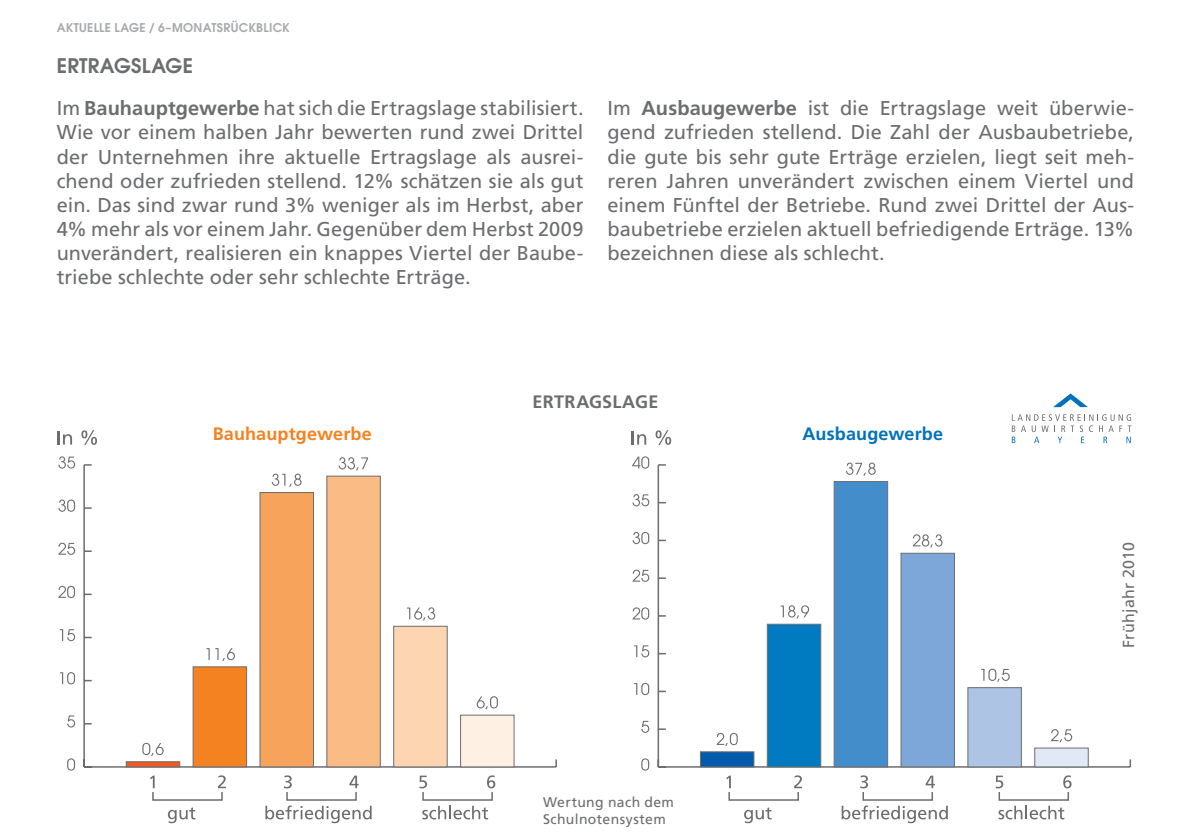
<style>
.page{position:relative;width:1191px;height:840px;background:#fff}
.page>*{position:absolute;margin:0;border:0;box-sizing:border-box;transform-origin:0 0}
.t1{font:20px/24px "Frutiger";color:#6c6d70;text-align:justify}
.t2{font:600 20px "Avant Garde";letter-spacing:.01em;color:#6c6d70}
.t3{font:700 18px "Frutiger";letter-spacing:.01em;color:#f58220}
.t4{font:700 18px "Frutiger";letter-spacing:.01em;color:#0072bc}
.t5{font:700 18px "Frutiger";color:#6c6d70}
.t6{font:16px "Frutiger";letter-spacing:.015em;color:#6c6d70}
.t7{font:14px/16.8px "Frutiger";letter-spacing:.03em;color:#6c6d70}
.t8{font:600 12px "Avant Garde";letter-spacing:.03em;color:#a8a9ad}
.s1{font-weight:700}
</style>
<div class="page">
<svg style="left:1053px;top:393px;width:35px;height:14px"></svg>
<svg style="left:1011px;top:414px;width:120px;height:29px"></svg>
<svg style="left:58px;top:431px;width:14px;height:13px"></svg>
<svg style="left:81px;top:430px;width:16px;height:15px"></svg>
<svg style="left:555px;top:759px;width:2px;height:7px"></svg>
<hr style="left:84px;top:765px;width:472px;height:2px;background:#6c6d70">
<svg style="left:85px;top:679px;width:7px;height:2px"></svg>
<svg style="left:85px;top:636px;width:7px;height:2px"></svg>
<hr style="left:83px;top:464px;width:2px;height:302px;background:#6c6d70">
<div style="left:460px;top:714px;width:54px;height:53px;background:#fef0e2;border:1px solid #6c6d70"></div>
<div style="left:393px;top:625px;width:55px;height:142px;background:#fdd5b0;border:1px solid #6c6d70"></div>
<div style="left:326px;top:475px;width:55px;height:292px;background:#fbbb85;border:1px solid #6c6d70"></div>
<div style="left:259px;top:491px;width:55px;height:276px;background:#f8a35c;border:1px solid #6c6d70"></div>
<div style="left:193px;top:666px;width:54px;height:101px;background:#f58220;border:1px solid #6c6d70"></div>
<svg style="left:126px;top:761px;width:54px;height:6px"></svg>
<svg style="left:476px;top:696px;width:22px;height:13px"></svg>
<svg style="left:407px;top:607px;width:28px;height:13px"></svg>
<svg style="left:338px;top:457px;width:30px;height:13px"></svg>
<svg style="left:272px;top:473px;width:29px;height:13px"></svg>
<svg style="left:206px;top:648px;width:29px;height:12px"></svg>
<svg style="left:142px;top:742px;width:22px;height:13px"></svg>
<svg style="left:67px;top:758px;width:8px;height:12px"></svg>
<svg style="left:67px;top:715px;width:8px;height:12px"></svg>
<svg style="left:60px;top:672px;width:15px;height:12px"></svg>
<svg style="left:60px;top:629px;width:15px;height:12px"></svg>
<svg style="left:58px;top:585px;width:17px;height:12px"></svg>
<svg style="left:58px;top:542px;width:17px;height:12px"></svg>
<svg style="left:58px;top:499px;width:17px;height:12px"></svg>
<svg style="left:58px;top:456px;width:17px;height:12px"></svg>
<svg style="left:632px;top:431px;width:14px;height:13px"></svg>
<svg style="left:655px;top:430px;width:16px;height:15px"></svg>
<svg style="left:1129px;top:759px;width:2px;height:7px"></svg>
<hr style="left:658px;top:765px;width:472px;height:2px;background:#6c6d70">
<svg style="left:657px;top:759px;width:9px;height:8px"></svg>
<svg style="left:659px;top:652px;width:7px;height:2px"></svg>
<svg style="left:659px;top:539px;width:7px;height:2px"></svg>
<svg style="left:659px;top:501px;width:7px;height:2px"></svg>
<hr style="left:657px;top:464px;width:2px;height:302px;background:#6c6d70">
<div style="left:1034px;top:747px;width:54px;height:20px;background:#e1e9f6;border:1px solid #6c6d70"></div>
<div style="left:967px;top:686px;width:55px;height:81px;background:#adc4e5;border:1px solid #6c6d70"></div>
<div style="left:900px;top:552px;width:55px;height:215px;background:#7ca7d8;border:1px solid #6c6d70"></div>
<div style="left:833px;top:481px;width:55px;height:286px;background:#448dcb;border:1px solid #6c6d70"></div>
<div style="left:767px;top:623px;width:54px;height:144px;background:#007ac0;border:1px solid #6c6d70"></div>
<div style="left:700px;top:750px;width:54px;height:17px;background:#015aaa;border:1px solid #6c6d70"></div>
<svg style="left:1051px;top:729px;width:21px;height:12px"></svg>
<svg style="left:981px;top:668px;width:28px;height:13px"></svg>
<svg style="left:913px;top:534px;width:29px;height:13px"></svg>
<svg style="left:846px;top:462px;width:29px;height:13px"></svg>
<svg style="left:780px;top:605px;width:29px;height:13px"></svg>
<svg style="left:716px;top:732px;width:22px;height:13px"></svg>
<svg style="left:641px;top:758px;width:8px;height:12px"></svg>
<svg style="left:641px;top:720px;width:8px;height:12px"></svg>
<svg style="left:634px;top:682px;width:15px;height:12px"></svg>
<svg style="left:634px;top:645px;width:15px;height:12px"></svg>
<svg style="left:632px;top:607px;width:17px;height:12px"></svg>
<svg style="left:632px;top:569px;width:17px;height:12px"></svg>
<svg style="left:632px;top:531px;width:17px;height:13px"></svg>
<svg style="left:632px;top:494px;width:17px;height:12px"></svg>
<svg style="left:632px;top:456px;width:17px;height:12px"></svg>
<svg style="left:150px;top:775px;width:345px;height:47px"></svg>
<svg style="left:726px;top:775px;width:345px;height:47px"></svg>
<p class="t8" style="left:57px;top:20px;width:17px">AKTUELLE</p>
<p class="t8" style="left:114px;top:20px;width:16px">LAGE</p>
<p class="t8" style="left:149px;top:20px;width:63px">/ 6–MONATSRÜCK</p>
<p class="t8" style="left:256px;top:20px;width:26px">BLICK</p>
<p class="t2" style="left:57px;top:52px;width:138px">ERTRAGSLAGE</p>
<p class="t1" style="left:57px;top:96px;width:528px">Im <span class="s1">Bauhauptgewerbe</span> hat sich die Ertragslage stabilisiert.<br>Wie vor einem halben Jahr bewerten rund zwei Drittel der Unternehmen ihre aktuelle Ertragslage als ausrei&shy;chend oder zufrieden stellend. 12% schätzen sie als gut ein. Das sind zwar rund 3% weniger als im Herbst, aber 4% mehr als vor einem Jahr. Gegenüber dem Herbst 2009 unverändert, realisieren ein knappes Viertel der Baube&shy;triebe schlechte oder sehr schlechte Erträge.</p>
<p class="t1" style="left:607px;top:96px;width:528px">Im <span class="s1">Ausbaugewerbe</span> ist die Ertragslage weit überwie&shy;gend zufrieden stellend. Die Zahl der Ausbaubetriebe, die gute bis sehr gute Erträge erzielen, liegt seit meh&shy;reren Jahren unverändert zwischen einem Viertel und einem Fünftel der Betriebe. Rund zwei Drittel der Aus&shy;baubetriebe erzielen aktuell befriedigende Erträge. 13% bezeichnen diese als schlecht.</p>
<p class="t5" style="left:532px;top:390px;width:13px">ERTRA</p>
<p class="t5" style="left:589px;top:390px;width:68px">GSLAGE</p>
<p class="t3" style="left:213px;top:423px;width:161px">Bauhauptgewerbe</p>
<p class="t4" style="left:802px;top:423px;width:142px">Ausbaugewerbe</p>
<p class="t7" style="left:543px;top:792px;width:132px">Wertung nach dem<br>Schulnotensystem</p>
<p class="t6" style="left:1119px;top:647px;width:107px;rotate:-90deg">Frühjahr 2010</p>
</div>
